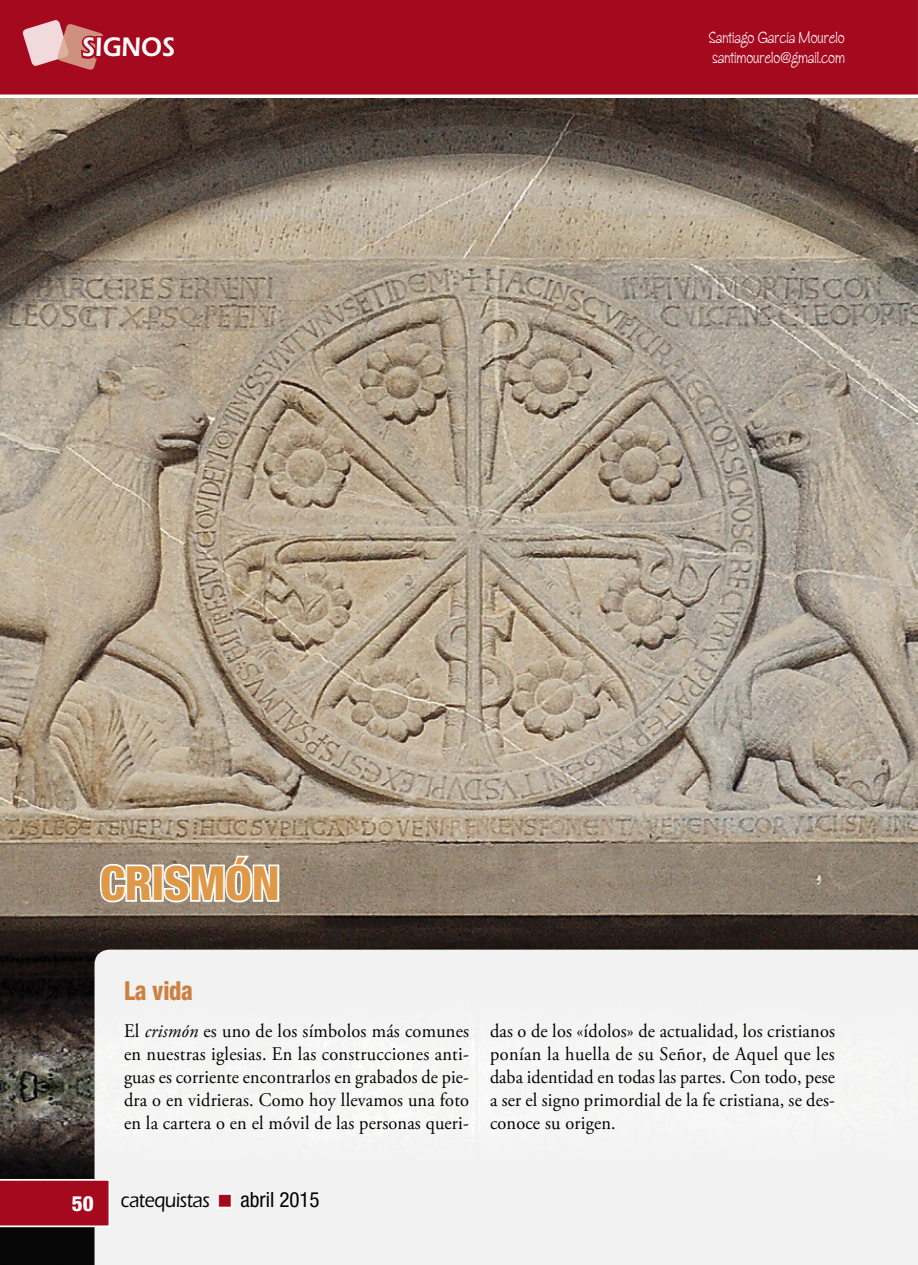
<style>
.page{position:relative;width:918px;height:1265px;background:#fff}
.page>*{position:absolute;margin:0;border:0;box-sizing:border-box;transform-origin:0 0}
.t1{font:800 condensed 47.25px "Helvetica Neue LT Std";letter-spacing:-.01em;color:#de9948}
.t2{font:600 27.65px "ITC Eras Std";color:#fff;scale:.9 1}
.t3{font:800 condensed 26.25px "Helvetica Neue LT Std";letter-spacing:-.01em;color:#cb8142;scale:.9 1}
.t4{font:500 21px "ITC Eras Std";letter-spacing:-.02em;color:#000;scale:.9 1}
.t5{font:condensed 21px "Helvetica Neue LT Std";color:#000}
.t6{font:800 condensed 21px "Helvetica Neue LT Std";color:#fff}
.t7{font:19.25px/22.8px "Adobe Garamond Pro";letter-spacing:.01em;color:#000;text-align:justify;scale:.95 1}
.t8{font:16.62px/19.2px "Zipty Do Std";color:#fff;scale:.9 1}
.s1{font-style:italic}
</style>
<div class="page">
<img style="left:0;top:100px;width:918px;height:1165px">
<div style="left:0;top:0;width:918px;height:100px;background:#a4091e"></div>
<svg style="left:22px;top:19px;width:156px;height:230px;background:#7c4844"></svg>
<div style="left:94px;top:950px;width:824px;height:315px;background:#f3f2f2"></div>
<svg style="left:98px;top:862px;width:56px;height:42px"></svg>
<div style="left:152px;top:865px;width:12px;height:37px;border:4px solid #fff"></div>
<svg style="left:162px;top:854px;width:119px;height:50px"></svg>
<svg style="left:0;top:1179px;width:110px;height:48px;background:#ab1c30"></svg>
<svg style="left:219px;top:1195px;width:12px;height:12px"></svg>
<h2 class="t2" style="left:82px;top:31px;width:105px">SIGNOS</h2>
<h1 class="t1" style="left:100px;top:854px;width:182px">CRISMÓN</h1>
<p class="t8" style="left:709px;top:28px;width:153px">Santiago García Mourelo santimourelo@gmail.com</p>
<h3 class="t3" style="left:124px;top:974px;width:78px">La vida</h3>
<p class="t7" style="left:124px;top:1021px;width:365px">El <span class="s1">crismón</span> es uno de los símbolos más comunes en nuestras iglesias. En las construcciones anti&shy;guas es corriente encontrarlos en grabados de pie&shy;dra o en vidrieras. Como hoy llevamos una foto en la cartera o en el móvil de las personas queri-</p>
<p class="t7" style="left:490px;top:1021px;width:365px">das o de los «ídolos» de actualidad, los cristianos ponían la huella de su Señor, de Aquel que les daba identidad en todas las partes. Con todo, pese a ser el signo primordial de la fe cristiana, se des&shy;conoce su origen.</p>
<p class="t6" style="left:72px;top:1190px;width:23px">50</p>
<p class="t4" style="left:121px;top:1189px;width:100px">catequistas</p>
<p class="t5" style="left:240px;top:1188px;width:81px">abril 2015</p>
</div>
